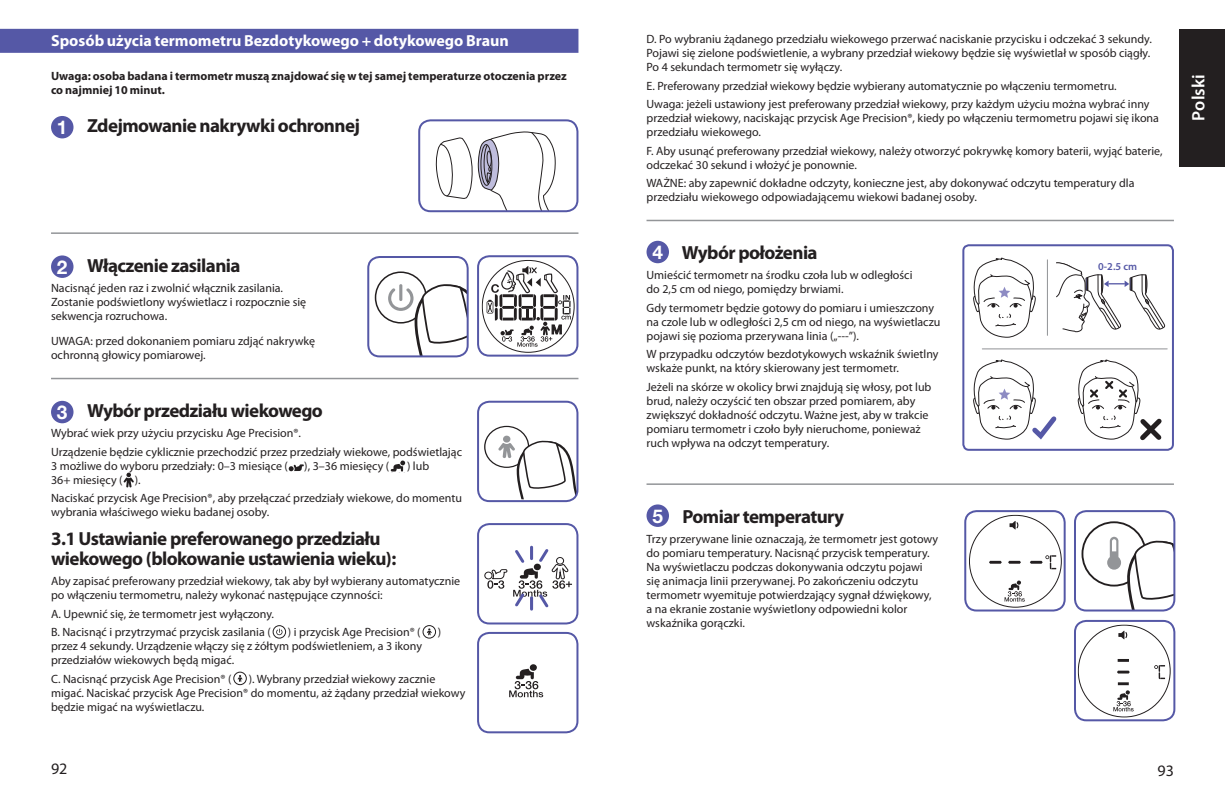
<style>
.page{position:relative;width:1225px;height:794px;background:#fff}
.page>*{position:absolute;margin:0;border:0;box-sizing:border-box;transform-origin:0 0}
.Subhead_Tabbed_Numbe{font:700 19px/20px "Myriad Pro";letter-spacing:-.03em;color:#231f20}
.t1{font:700 19px "Helvetica Neue LT";color:#fff}
.LANGUAGES_White{font:600 18px "Myriad Pro";color:#fff}
.Heading_with_Purple{font:700 16px "Myriad Pro";color:#fff}
.t2{font:16px "Myriad Pro";color:#231f20}
.Body_text{font:12px/14px "Myriad Pro";color:#231f20}
.main_text_bold{font:700 12px/14px "Myriad Pro";color:#231f20}
.t3{font:600 10.6px "Myriad Pro";color:#5558a6}
</style>
<div class="page">
<div style="left:1179px;top:29px;width:46px;height:137px;background:#231f20"></div>
<div style="left:0;top:29px;width:578px;height:24px;background:#5558a6"></div>
<hr style="left:51px;top:232px;width:527px;height:2px;background:#939598">
<hr style="left:51px;top:378px;width:527px;height:1px;background:#939598">
<div style="left:51px;top:116px;width:22px;height:22px;background:#5558a6;border-radius:50%"></div>
<div style="left:51px;top:255px;width:22px;height:23px;background:#5558a6;border-radius:50%"></div>
<div style="left:51px;top:401px;width:22px;height:22px;background:#5558a6;border-radius:50%"></div>
<svg style="left:289px;top:464px;width:15px;height:7px"></svg>
<svg style="left:391px;top:460px;width:14px;height:11px"></svg>
<svg style="left:123px;top:472px;width:11px;height:15px"></svg>
<div style="left:273px;top:625px;width:13px;height:13px;border:1px solid #231f20;border-radius:50%"></div>
<svg style="left:276px;top:628px;width:6px;height:7px"></svg>
<svg style="left:427px;top:628px;width:5px;height:7px"></svg>
<div style="left:423px;top:625px;width:13px;height:13px;border:1px solid #231f20;border-radius:50%"></div>
<svg style="left:238px;top:675px;width:4px;height:7px"></svg>
<div style="left:234px;top:672px;width:12px;height:13px;border:1px solid #231f20;border-radius:50%"></div>
<svg style="left:435px;top:131px;width:142px;height:80px"></svg>
<div style="left:418px;top:119px;width:160px;height:93px;border:2px solid #5558a6;border-radius:11px"></div>
<div style="left:375px;top:271px;width:52px;height:52px;border:2px solid #231f20;border-radius:50%"></div>
<svg style="left:388px;top:280px;width:80px;height:76px"></svg>
<div style="left:367px;top:256px;width:102px;height:101px;border:2px solid #5558a6;border-radius:11px"></div>
<svg style="left:482px;top:260px;width:92px;height:93px"></svg>
<div style="left:477px;top:255px;width:101px;height:101px;border:2px solid #5558a6;border-radius:11px"></div>
<div style="left:484px;top:426px;width:45px;height:42px;border:1px solid #231f20;border-radius:50%"></div>
<svg style="left:498px;top:437px;width:79px;height:62px"></svg>
<div style="left:477px;top:401px;width:101px;height:101px;border:2px solid #5558a6;border-radius:11px"></div>
<div style="left:484px;top:572px;width:8px;height:7px;border:1px solid #231f20;border-radius:50%"></div>
<svg style="left:489px;top:546px;width:83px;height:64px"></svg>
<div style="left:477px;top:523px;width:101px;height:101px;border:2px solid #5558a6;border-radius:11px"></div>
<svg style="left:509px;top:669px;width:34px;height:28px"></svg>
<div style="left:529px;top:664px;width:8px;height:7px;background:#231f20;border-radius:50%"></div>
<div style="left:477px;top:632px;width:101px;height:101px;border:2px solid #5558a6;border-radius:11px"></div>
<hr style="left:646px;top:220px;width:528px;height:1px;background:#939598">
<hr style="left:646px;top:483px;width:528px;height:2px;background:#939598">
<div style="left:646px;top:241px;width:23px;height:22px;background:#5558a6;border-radius:50%"></div>
<div style="left:646px;top:504px;width:23px;height:23px;background:#5558a6;border-radius:50%"></div>
<hr style="left:1047px;top:260px;width:1px;height:75px;background:#909295">
<hr style="left:982px;top:348px;width:185px;height:1px;background:#909295">
<svg style="left:1056px;top:262px;width:109px;height:71px"></svg>
<svg style="left:973px;top:257px;width:63px;height:81px"></svg>
<svg style="left:1077px;top:359px;width:85px;height:82px"></svg>
<svg style="left:973px;top:359px;width:84px;height:81px"></svg>
<div style="left:962px;top:244px;width:212px;height:207px;border:2px solid #5558a6;border-radius:6px"></div>
<svg style="left:969px;top:515px;width:92px;height:92px"></svg>
<div style="left:964px;top:510px;width:101px;height:101px;border:2px solid #5558a6;border-radius:11px"></div>
<div style="left:1081px;top:521px;width:65px;height:65px;border:2px solid #231f20;border-radius:50%"></div>
<svg style="left:1107px;top:536px;width:67px;height:74px"></svg>
<div style="left:1074px;top:510px;width:101px;height:101px;border:2px solid #5558a6;border-radius:11px"></div>
<svg style="left:1077px;top:624px;width:93px;height:93px"></svg>
<div style="left:1074px;top:620px;width:101px;height:101px;border:2px solid #5558a6;border-radius:11px"></div>
<p class="Heading_with_Purple" style="left:51px;top:30px;width:459px">Sposób użycia termometru Bezdotykowego + dotykowego Braun</p>
<p class="main_text_bold" style="left:51px;top:69px;width:517px">Uwaga: osoba badana i termometr muszą znajdować się w tej samej temperaturze otoczenia przez co najmniej 10 minut.</p>
<p class="t1" style="left:57px;top:116px;width:12px">1</p>
<p class="Subhead_Tabbed_Numbe" style="left:87px;top:115px;width:274px">Zdejmowanie nakrywki ochronnej</p>
<p class="t1" style="left:57px;top:255px;width:12px">2</p>
<p class="Subhead_Tabbed_Numbe" style="left:87px;top:255px;width:155px">Włączenie zasilania</p>
<p class="Body_text" style="left:51px;top:281px;width:257px">Nacisnąć jeden raz i zwolnić włącznik zasilania.<br>Zostanie podświetlony wyświetlacz i rozpocznie się sekwencja rozruchowa.</p>
<p class="Body_text" style="left:51px;top:334px;width:266px">UWAGA: przed dokonaniem pomiaru zdjąć nakrywkę ochronną głowicy pomiarowej.</p>
<p class="t1" style="left:57px;top:400px;width:12px">3</p>
<p class="Subhead_Tabbed_Numbe" style="left:87px;top:400px;width:237px">Wybór przedziału wiekowego</p>
<p class="Body_text" style="left:51px;top:426px;width:250px">Wybrać wiek przy użyciu przycisku Age Precision®.</p>
<p class="Body_text" style="left:51px;top:444px;width:412px">Urządzenie będzie cyklicznie przechodzić przez przedziały wiekowe, podświetlając<br>3 możliwe do wyboru przedziały: 0–3 miesiące (</p>
<p class="Body_text" style="left:304px;top:458px;width:87px">), 3–36 miesięcy (</p>
<p class="Body_text" style="left:407px;top:458px;width:24px">) lub</p>
<p class="Body_text" style="left:51px;top:472px;width:90px">36+ miesięcy ( ).</p>
<p class="Body_text" style="left:51px;top:491px;width:412px">Naciskać przycisk Age Precision®, aby przełączać przedziały wiekowe, do momentu wybrania właściwego wieku badanej osoby.</p>
<p class="Subhead_Tabbed_Numbe" style="left:51px;top:528px;width:347px">3.1 Ustawianie preferowanego przedziału wiekowego (blokowanie ustawienia wieku):</p>
<p class="Body_text" style="left:51px;top:574px;width:411px">Aby zapisać preferowany przedział wiekowy, tak aby był wybierany automatycznie po włączeniu termometru, należy wykonać następujące czynności:</p>
<p class="Body_text" style="left:51px;top:606px;width:223px">A. Upewnić się, że termometr jest wyłączony.</p>
<p class="Body_text" style="left:51px;top:625px;width:221px">B. Nacisnąć i przytrzymać przycisk zasilania (</p>
<p class="Body_text" style="left:288px;top:625px;width:134px">) i przycisk Age Precision® (</p>
<p class="Body_text" style="left:438px;top:625px;width:5px">)</p>
<p class="Body_text" style="left:51px;top:639px;width:372px">przez 4 sekundy. Urządzenie włączy się z żółtym podświetleniem, a 3 ikony przedziałów wiekowych będą migać.</p>
<p class="Body_text" style="left:51px;top:672px;width:182px">C. Nacisnąć przycisk Age Precision® (</p>
<p class="Body_text" style="left:51px;top:672px;width:416px;text-indent:198px">). Wybrany przedział wiekowy zacznie migać. Naciskać przycisk Age Precision® do momentu, aż żądany przedział wiekowy będzie migać na wyświetlaczu.</p>
<p class="Body_text" style="left:646px;top:32px;width:506px">D. Po wybraniu żądanego przedziału wiekowego przerwać naciskanie przycisku i odczekać 3 sekundy.<br>Pojawi się zielone podświetlenie, a wybrany przedział wiekowy będzie się wyświetlał w sposób ciągły.<br>Po 4 sekundach termometr się wyłączy.</p>
<p class="Body_text" style="left:646px;top:78px;width:471px">E. Preferowany przedział wiekowy będzie wybierany automatycznie po włączeniu termometru.</p>
<p class="Body_text" style="left:646px;top:97px;width:514px">Uwaga: jeżeli ustawiony jest preferowany przedział wiekowy, przy każdym użyciu można wybrać inny przedział wiekowy, naciskając przycisk Age Precision®, kiedy po włączeniu termometru pojawi się ikona przedziału wiekowego.</p>
<p class="Body_text" style="left:646px;top:143px;width:517px">F. Aby usunąć preferowany przedział wiekowy, należy otworzyć pokrywkę komory baterii, wyjąć baterie, odczekać 30 sekund i włożyć je ponownie.</p>
<p class="Body_text" style="left:646px;top:176px;width:489px">WAŻNE: aby zapewnić dokładne odczyty, konieczne jest, aby dokonywać odczytu temperatury dla przedziału wiekowego odpowiadającemu wiekowi badanej osoby.</p>
<p class="t1" style="left:652px;top:240px;width:12px">4</p>
<p class="Subhead_Tabbed_Numbe" style="left:682px;top:242px;width:137px">Wybór położenia</p>
<p class="Body_text" style="left:646px;top:268px;width:267px">Umieścić termometr na środku czoła lub w odległości do 2,5 cm od niego, pomiędzy brwiami.</p>
<p class="Body_text" style="left:646px;top:300px;width:295px">Gdy termometr będzie gotowy do pomiaru i umieszczony na czole lub w odległości 2,5 cm od niego, na wyświetlaczu pojawi się pozioma przerywana linia („---”).</p>
<p class="Body_text" style="left:646px;top:347px;width:293px">W przypadku odczytów bezdotykowych wskaźnik świetlny wskaże punkt, na który skierowany jest termometr.</p>
<p class="Body_text" style="left:646px;top:380px;width:286px">Jeżeli na skórze w okolicy brwi znajdują się włosy, pot lub brud, należy oczyścić ten obszar przed pomiarem, aby zwiększyć dokładność odczytu. Ważne jest, aby w trakcie pomiaru termometr i czoło były nieruchome, ponieważ ruch wpływa na odczyt temperatury.</p>
<p class="t1" style="left:652px;top:504px;width:12px">5</p>
<p class="Subhead_Tabbed_Numbe" style="left:682px;top:506px;width:163px">Pomiar temperatury</p>
<p class="Body_text" style="left:646px;top:532px;width:293px">Trzy przerywane linie oznaczają, że termometr jest gotowy do pomiaru temperatury. Nacisnąć przycisk temperatury.<br>Na wyświetlaczu podczas dokonywania odczytu pojawi się animacja linii przerywanej. Po zakończeniu odczytu termometr wyemituje potwierdzający sygnał dźwiękowy, a na ekranie zostanie wyświetlony odpowiedni kolor wskaźnika gorączki.</p>
<p class="t3" style="left:1098px;top:259px;width:40px">0-2.5 cm</p>
<p class="LANGUAGES_White" style="left:1187px;top:121px;width:48px;rotate:-90deg">Polski</p>
<h3 class="t2" style="left:51px;top:759px;width:18px">92</h3>
<h3 class="t2" style="left:1157px;top:760px;width:18px">93</h3>
</div>
